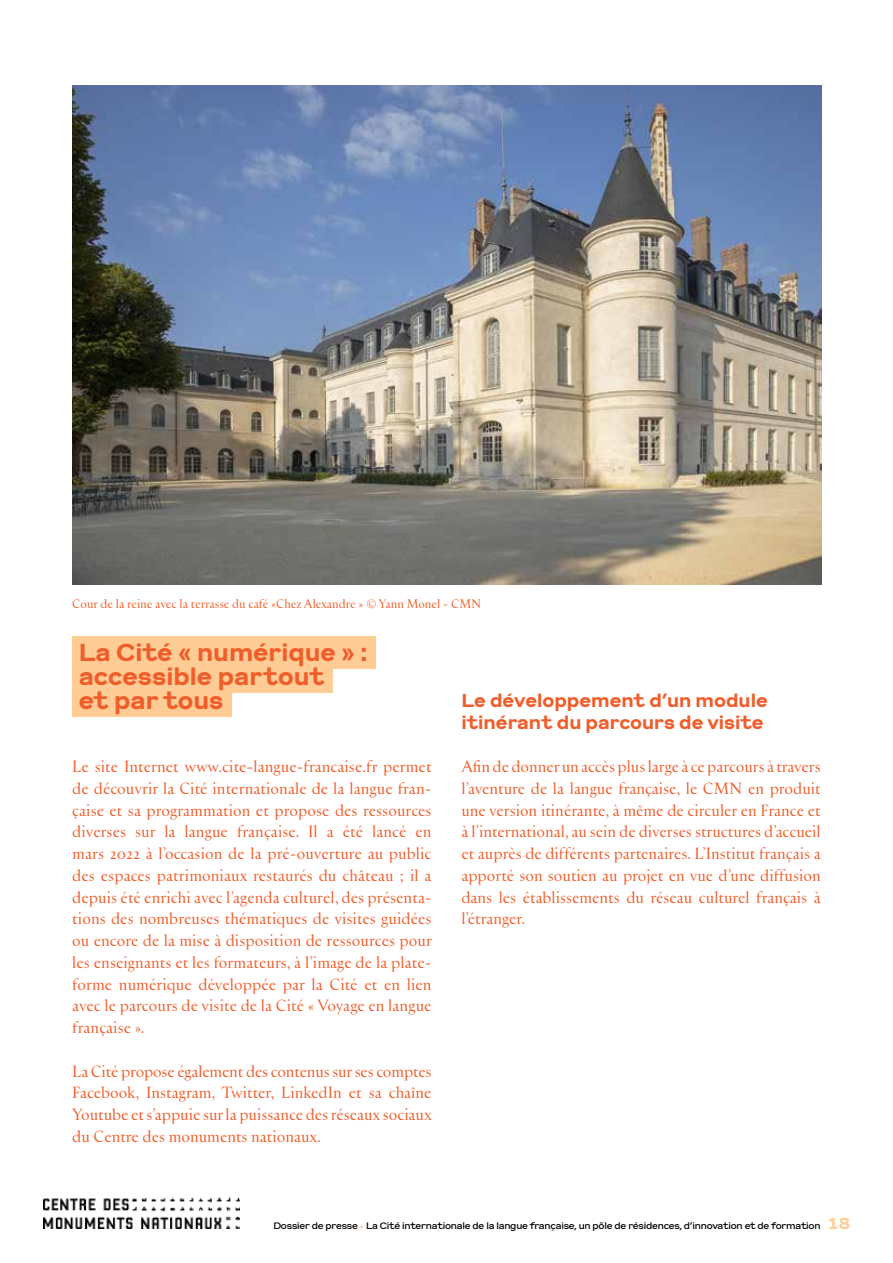
<style>
.page{position:relative;width:893px;height:1263px;background:#fff}
.page>*{position:absolute;margin:0;border:0;box-sizing:border-box;transform-origin:0 0}
.t1{font:700 25.5px/24px "CVC Sans";color:#f15d2a}
.t2{font:700 19.5px/21.8px "CVC Sans";color:#f15d2a}
.t3{font:15.75px/21.8px "CVC";color:#f15d2a;text-align:justify}
.t4{font:12px "CVC";color:#f15d2a}
.t5{font:9.75px "CVC Sans";letter-spacing:-.02em;color:#000}
.s1{color:#fecc94}
.s2{font-weight:700;font-size:16.5px;color:#fecc94}
</style>
<div class="page">
<img style="left:43px;top:1198px;width:197px;height:31px">
<div style="left:72px;top:636px;width:304px;height:33px;background:#fecc94"></div>
<div style="left:72px;top:660px;width:261px;height:33px;background:#fecc94"></div>
<div style="left:72px;top:684px;width:160px;height:33px;background:#fecc94"></div>
<img style="left:72px;top:85px;width:749px;height:499px">
<p class="t4" style="left:72px;top:596px;width:410px">Cour de la reine avec la terrasse du café «Chez Alexandre » © Yann Monel - CMN</p>
<h1 class="t1" style="left:79px;top:638px;width:290px">La Cité « numérique » : accessible partout<br>et par tous</h1>
<p class="t3" style="left:72px;top:755px;width:361px">Le site Internet www.cite-langue-francaise.fr permet de découvrir la Cité internationale de la langue fran&shy;çaise et sa programmation et propose des ressources diverses sur la langue française. Il a été lancé en mars 2022 à l’occasion de la pré-ouverture au public des espaces patrimoniaux restaurés du château ; il a depuis été enrichi avec l’agenda culturel, des présenta&shy;tions des nombreuses thématiques de visites guidées ou encore de la mise à disposition de ressources pour les enseignants et les formateurs, à l’image de la plate&shy;forme numérique développée par la Cité et en lien avec le parcours de visite de la Cité « Voyage en langue française ».</p>
<p class="t3" style="left:72px;top:1060px;width:361px">La Cité propose également des contenus sur ses comptes Facebook, Instagram, Twitter, LinkedIn et sa chaîne Youtube et s’appuie sur la puissance des réseaux sociaux du Centre des monuments nationaux.</p>
<p class="t2" style="left:461px;top:688px;width:308px">Le développement d’un module itinérant du parcours de visite</p>
<p class="t3" style="left:461px;top:755px;width:361px">Afin de donner un accès plus large à ce parcours à travers l’aventure de la langue française, le CMN en produit une version itinérante, à même de circuler en France et à l’international, au sein de diverses structures d’accueil et auprès de différents partenaires. L’Institut français a apporté son soutien au projet en vue d’une diffusion dans les établissements du réseau culturel français à l’étranger.</p>
<p class="t5" style="left:273px;top:1218px;width:579px">Dossier de presse <span class="s1">•</span> La Cité internationale de la langue française, un pôle de résidences, d’innovation et de formation <span class="s2">18</span></p>
</div>
